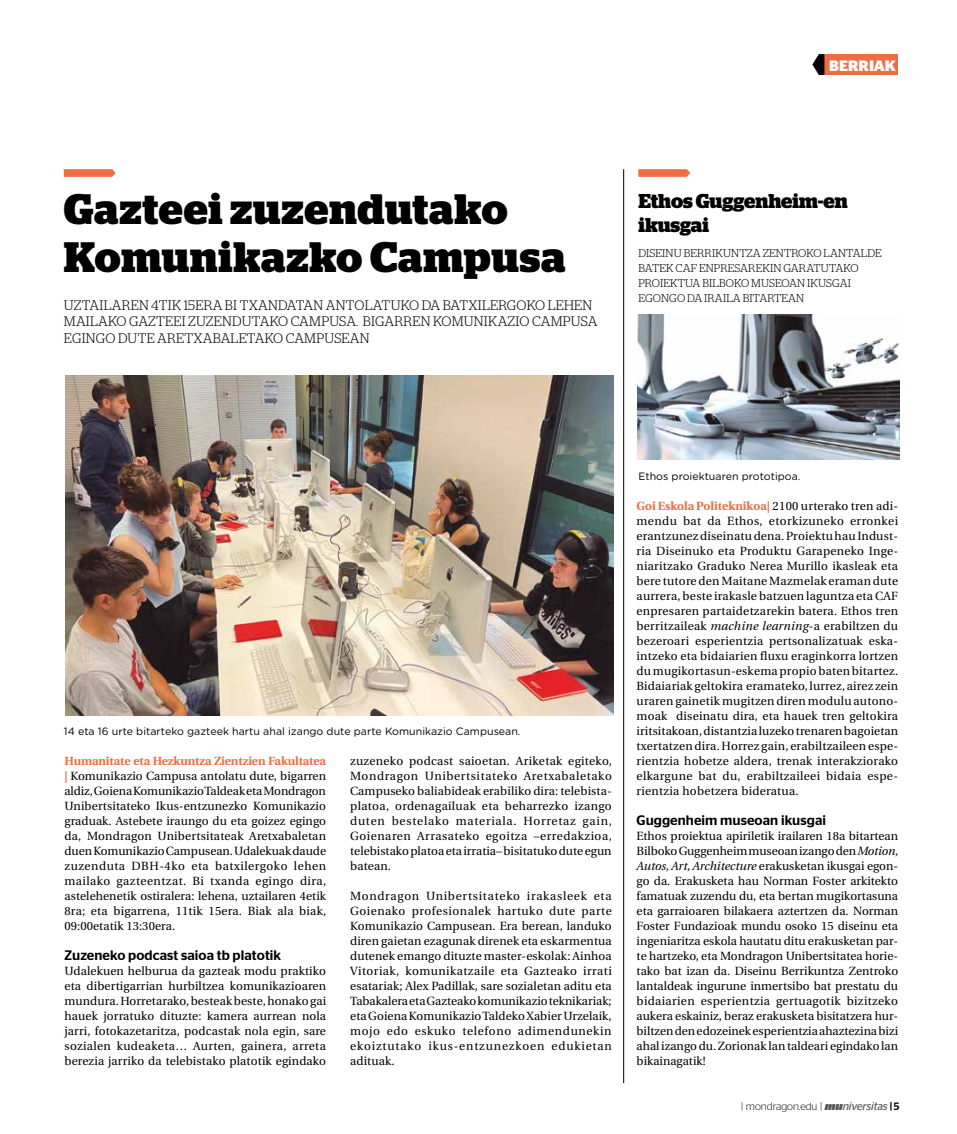
<style>
.page{position:relative;width:957px;height:1134px;background:#fff}
.page>*{position:absolute;margin:0;border:0;box-sizing:border-box;transform-origin:0 0}
.t1{font:700 42.5px/47.5px "Stag";letter-spacing:.02em;color:#000}
.t2{font:700 20px/24px "Stag";color:#000}
.t3{font:700 15px "Stag Sans";color:#fff}
.t4{font:300 13.75px/16.5px "Stag";letter-spacing:.02em;color:#000}
.t5{font:500 13.75px "Stag Sans";letter-spacing:.005em;color:#000}
.t6{font:11.88px/15px "Utopia";letter-spacing:.01em;color:#000;text-align:justify}
.t7{font:300 11.25px/15px "Stag";letter-spacing:.015em;color:#000}
.t8{font:10.62px "Gotham Rounded";color:#000}
.t9{font:300 10.62px "Stag Sans";color:#000}
.s1{font-weight:700;color:#ed6d45}
.s2{font-style:italic}
.s3{font-weight:900;font-style:italic;font-size:11.25px;color:#575756}
.s4{font-weight:400;font-style:italic;font-size:11.25px;color:#575756}
.s5{font-weight:500}
</style>
<div class="page">
<svg style="left:63px;top:169px;width:53px;height:8px"></svg>
<img style="left:65px;top:375px;width:549px;height:340px">
<hr style="left:623px;top:169px;width:1px;height:914px;background:#000">
<svg style="left:638px;top:169px;width:52px;height:8px"></svg>
<img style="left:637px;top:314px;width:262px;height:145px">
<div style="left:824px;top:54px;width:74px;height:21px;background:#ed6d45"></div>
<svg style="left:812px;top:54px;width:12px;height:21px"></svg>
<p class="t3" style="left:829px;top:57px;width:68px">BERRIAK</p>
<h1 class="t1" style="left:64px;top:186px;width:503px">Gazteei zuzendutako<br>Komunikazko Campusa</h1>
<p class="t4" style="left:64px;top:296px;width:535px">UZTAILAREN 4TIK 15ERA BI TXANDATAN ANTOLATUKO DA BATXILERGOKO LEHEN<br>MAILAKO GAZTEEI ZUZENDUTAKO CAMPUSA. BIGARREN KOMUNIKAZIO CAMPUSA<br>EGINGO DUTE ARETXABALETAKO CAMPUSEAN</p>
<h2 class="t2" style="left:638px;top:189px;width:211px">Ethos Guggenheim-en ikusgai</h2>
<p class="t7" style="left:638px;top:246px;width:245px">DISEINU BERRIKUNTZA ZENTROKO LANTALDE BATEK CAF ENPRESAREKIN GARATUTAKO PROIEKTUA BILBOKO MUSEOAN IKUSGAI EGONGO DA IRAILA BITARTEAN</p>
<p class="t8" style="left:64px;top:724px;width:458px">14 eta 16 urte bitarteko gazteek hartu ahal izango dute parte Komunikazio Campusean.</p>
<p class="t6" style="left:64px;top:754px;width:263px"><span class="s1">Humanitate eta Hezkuntza Zientzien Fakultatea |</span> Komunikazio Campusa antolatu dute, bigarren aldiz, Goiena Komunikazio Taldeak eta Mondragon Unibertsitateko Ikus-entzunezko Komunikazio graduak. Astebete iraungo du eta goizez egingo da, Mondragon Unibertsitateak Aretxabaletan duen Komunikazio Campusean. Udalekuak daude zuzenduta DBH-4ko eta batxilergoko lehen mailako gazteentzat. Bi txanda egingo dira, astelehenetik ostiralera: lehena, uztailaren 4etik 8ra; eta bigarrena, 11tik 15era. Biak ala biak, 09:00etatik 13:30era.</p>
<p class="t5" style="left:64px;top:947px;width:218px">Zuzeneko podcast saioa tb platotik</p>
<p class="t6" style="left:64px;top:964px;width:263px">Udalekuen helburua da gazteak modu praktiko eta dibertigarrian hurbiltzea komunikazioaren mundura. Horretarako, besteak beste, honako gai hauek jorratuko dituzte: kamera aurrean nola jarri, fotokazetaritza, podcastak nola egin, sare sozialen kudeaketa… Aurten, gainera, arreta berezia jarriko da telebistako platotik egindako</p>
<p class="t6" style="left:350px;top:754px;width:263px">zuzeneko podcast saioetan. Ariketak egiteko, Mondragon Unibertsitateko Aretxabaletako Campuseko baliabideak erabiliko dira: telebista&shy;platoa, ordenagailuak eta beharrezko izango duten bestelako materiala. Horretaz gain, Goienaren Arrasateko egoitza –erredakzioa, telebistako platoa eta irratia– bisitatuko dute egun batean.</p>
<p class="t6" style="left:350px;top:889px;width:263px">Mondragon Unibertsitateko irakasleek eta Goienako profesionalek hartuko dute parte Komunikazio Campusean. Era berean, landuko diren gaietan ezagunak direnek eta eskarmentua dutenek emango dituzte master-eskolak: Ainhoa Vitoriak, komunikatzaile eta Gazteako irrati esatariak; Alex Padillak, sare sozialetan aditu eta Tabakalera eta Gazteako komunikazio teknikariak; eta Goiena Komunikazio Taldeko Xabier Urzelaik, mojo edo eskuko telefono adimendunekin ekoiztutako ikus-entzunezkoen edukietan adituak.</p>
<p class="t8" style="left:638px;top:469px;width:164px">Ethos proiektuaren prototipoa.</p>
<p class="t6" style="left:636px;top:499px;width:263px"><span class="s1">Goi Eskola Politeknikoa|</span> 2100 urterako tren adi&shy;mendu bat da Ethos, etorkizuneko erronkei erantzunez diseinatu dena. Proiektu hau Indust&shy;ria Diseinuko eta Produktu Garapeneko Inge&shy;niaritzako Graduko Nerea Murillo ikasleak eta bere tutore den Maitane Mazmelak eraman dute aurrera, beste irakasle batzuen laguntza eta CAF enpresaren partaidetzarekin batera. Ethos tren berritzaileak <span class="s2">machine learning</span>-a erabiltzen du bezeroari esperientzia pertsonalizatuak eska&shy;intzeko eta bidaiarien fluxu eraginkorra lortzen du mugikortasun-eskema propio baten bitartez.<br>Bidaiariak geltokira eramateko, lurrez, airez zein uraren gainetik mugitzen diren modulu autono&shy;moak diseinatu dira, eta hauek tren geltokira iritsitakoan, distantzia luzeko trenaren bagoietan txertatzen dira. Horrez gain, erabiltzaileen espe&shy;rientzia hobetze aldera, trenak interakziorako elkargune bat du, erabiltzaileei bidaia espe&shy;rientzia hobetzera bideratua.</p>
<p class="t5" style="left:636px;top:812px;width:191px">Guggenheim museoan ikusgai</p>
<p class="t6" style="left:636px;top:829px;width:263px">Ethos proiektua apiriletik irailaren 18a bitartean Bilboko Guggenheim museoan izango den <span class="s2">Motion, Autos, Art, Architecture</span> erakusketan ikusgai egon&shy;go da. Erakusketa hau Norman Foster arkitekto famatuak zuzendu du, eta bertan mugikortasuna eta garraioaren bilakaera aztertzen da. Norman Foster Fundazioak mundu osoko 15 diseinu eta ingeniaritza eskola hautatu ditu erakusketan par&shy;te hartzeko, eta Mondragon Unibertsitatea horie&shy;tako bat izan da. Diseinu Berrikuntza Zentroko lantaldeak ingurune inmertsibo bat prestatu du bidaiarien esperientzia gertuagotik bizitzeko aukera eskainiz, beraz erakusketa bisitatzera hur&shy;biltzen den edozeinek esperientzia ahaztezina bizi ahal izango du. Zorionak lan taldeari egindako lan bikainagatik!</p>
<p class="t9" style="left:741px;top:1100px;width:160px">| mondragon.edu | <span class="s3">mu</span><span class="s4">niversitas</span> <span class="s5">| 5</span></p>
</div>
